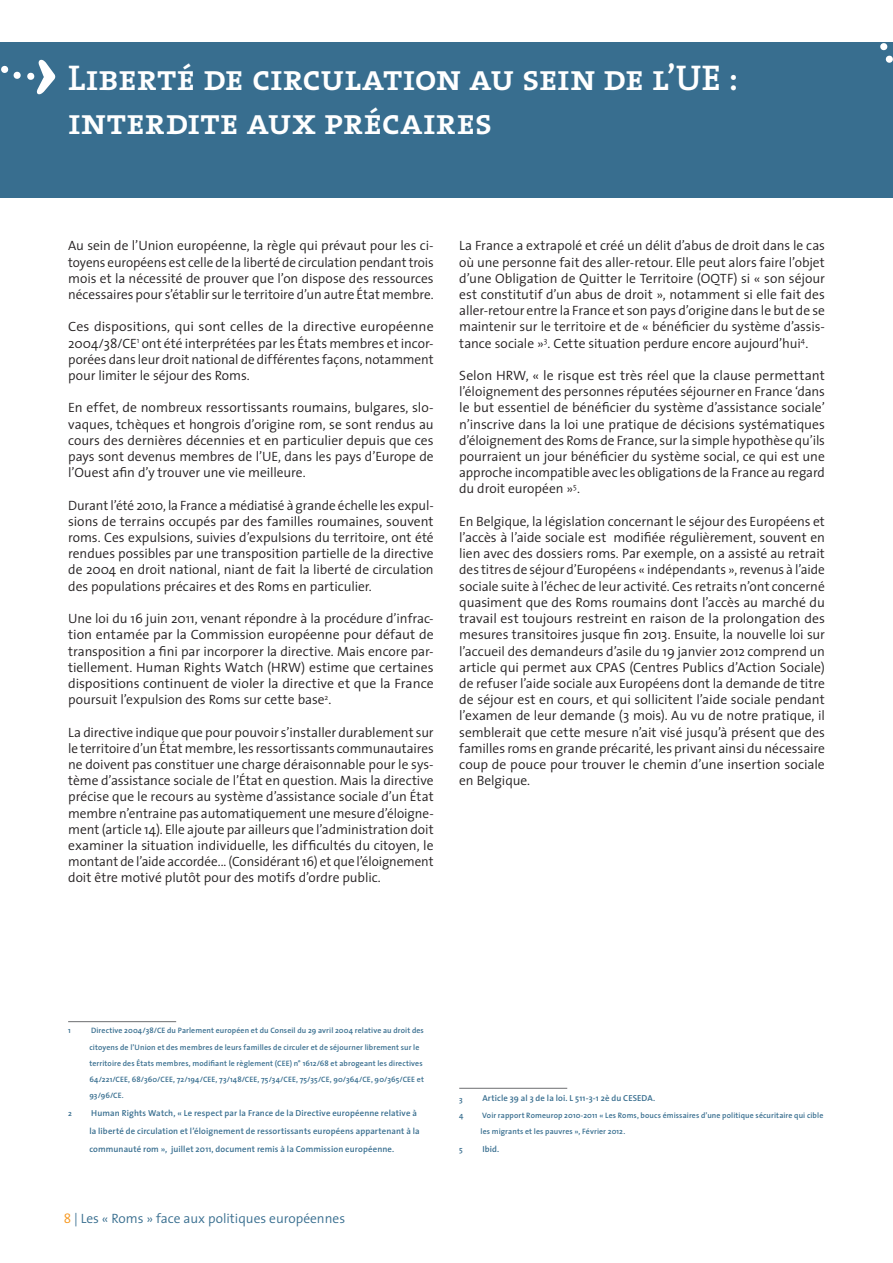
<style>
.page{position:relative;width:893px;height:1263px;background:#fff}
.page>*{position:absolute;margin:0;border:0;box-sizing:border-box;transform-origin:0 0}
.t1{font:36px/43.2px "The Serif Semi Bold Caps";color:#fff}
.t2{font:300 13.5px/16.2px "The Sans";letter-spacing:-.005em;color:#231f20;text-align:justify}
.t3{font:300 13.5px "The Sans";color:#386e8f}
.t4{font:600 8.7px/18px "The Sans";letter-spacing:.015em;color:#386e8f}
.t5{font:600 7.8px/16.2px "The Sans";letter-spacing:.015em;color:#386e8f}
.s1{color:#f7971d}
</style>
<div class="page">
<hr style="left:68px;top:1021px;width:108px;height:1px;background:#6c6d70">
<hr style="left:459px;top:1088px;width:108px;height:1px;background:#6c6d70">
<div style="left:0;top:43px;width:893px;height:155px;background:#386e8f"></div>
<svg style="left:1px;top:65px;width:20px;height:14px"></svg>
<svg style="left:27px;top:59px;width:28px;height:36px"></svg>
<svg style="left:880px;top:43px;width:13px;height:20px"></svg>
<h1 class="t1" style="left:68px;top:56px;width:672px">Liberté de circulation au sein de l’UE : interdite aux précaires</h1>
<p class="t2" style="left:68px;top:237px;width:367px">Au sein de l’Union européenne, la règle qui prévaut pour les ci&shy;toyens européens est celle de la liberté de circulation pendant trois mois et la nécessité de prouver que l’on dispose des ressources nécessaires pour s’établir sur le territoire d’un autre État membre.</p>
<p class="t2" style="left:68px;top:318px;width:367px">Ces dispositions, qui sont celles de la directive européenne 2004/38/CE<sup>1</sup> ont été interprétées par les États membres et incor&shy;porées dans leur droit national de différentes façons, notamment pour limiter le séjour des Roms.</p>
<p class="t2" style="left:68px;top:399px;width:367px">En effet, de nombreux ressortissants roumains, bulgares, slo&shy;vaques, tchèques et hongrois d’origine rom, se sont rendus au cours des dernières décennies et en particulier depuis que ces pays sont devenus membres de l’UE, dans les pays d’Europe de l’Ouest afin d’y trouver une vie meilleure.</p>
<p class="t2" style="left:68px;top:497px;width:367px">Durant l’été 2010, la France a médiatisé à grande échelle les expul&shy;sions de terrains occupés par des familles roumaines, souvent roms. Ces expulsions, suivies d’expulsions du territoire, ont été rendues possibles par une transposition partielle de la directive de 2004 en droit national, niant de fait la liberté de circulation des populations précaires et des Roms en particulier.</p>
<p class="t2" style="left:68px;top:610px;width:367px">Une loi du 16 juin 2011, venant répondre à la procédure d’infrac&shy;tion entamée par la Commission européenne pour défaut de transposition a fini par incorporer la directive. Mais encore par&shy;tiellement. Human Rights Watch (HRW) estime que certaines dispositions continuent de violer la directive et que la France poursuit l’expulsion des Roms sur cette base<sup>2</sup>.</p>
<p class="t2" style="left:68px;top:723px;width:367px">La directive indique que pour pouvoir s’installer durablement sur le territoire d’un État membre, les ressortissants communautaires ne doivent pas constituer une charge déraisonnable pour le sys&shy;tème d’assistance sociale de l’État en question. Mais la directive précise que le recours au système d’assistance sociale d’un État membre n’entraine pas automatiquement une mesure d’éloigne&shy;ment (article 14). Elle ajoute par ailleurs que l’administration doit examiner la situation individuelle, les difficultés du citoyen, le montant de l’aide accordée... (Considérant 16) et que l’éloignement doit être motivé plutôt pour des motifs d’ordre public.</p>
<p class="t2" style="left:459px;top:237px;width:367px">La France a extrapolé et créé un délit d’abus de droit dans le cas où une personne fait des aller-retour. Elle peut alors faire l’objet d’une Obligation de Quitter le Territoire (OQTF) si « son séjour est constitutif d’un abus de droit », notamment si elle fait des aller-retour entre la France et son pays d’origine dans le but de se maintenir sur le territoire et de « bénéficier du système d’assis&shy;tance sociale »<sup>3</sup>. Cette situation perdure encore aujourd’hui<sup>4</sup>.</p>
<p class="t2" style="left:459px;top:367px;width:367px">Selon HRW, « le risque est très réel que la clause permettant l’éloignement des personnes réputées séjourner en France ‘dans le but essentiel de bénéficier du système d’assistance sociale’ n’inscrive dans la loi une pratique de décisions systématiques d’éloignement des Roms de France, sur la simple hypothèse qu’ils pourraient un jour bénéficier du système social, ce qui est une approche incompatible avec les obligations de la France au regard du droit européen »<sup>5</sup>.</p>
<p class="t2" style="left:459px;top:513px;width:367px">En Belgique, la législation concernant le séjour des Européens et l’accès à l’aide sociale est modifiée régulièrement, souvent en lien avec des dossiers roms. Par exemple, on a assisté au retrait des titres de séjour d’Européens « indépendants », revenus à l’aide sociale suite à l’échec de leur activité. Ces retraits n’ont concerné quasiment que des Roms roumains dont l’accès au marché du travail est toujours restreint en raison de la prolongation des mesures transitoires jusque fin 2013. Ensuite, la nouvelle loi sur l’accueil des demandeurs d’asile du 19 janvier 2012 comprend un article qui permet aux CPAS (Centres Publics d’Action Sociale) de refuser l’aide sociale aux Européens dont la demande de titre de séjour est en cours, et qui sollicitent l’aide sociale pendant l’examen de leur demande (3 mois). Au vu de notre pratique, il semblerait que cette mesure n’ait visé jusqu’à présent que des familles roms en grande précarité, les privant ainsi du nécessaire coup de pouce pour trouver le chemin d’une insertion sociale en Belgique.</p>
<p class="t5" style="left:68px;top:1022px;width:4px">1</p>
<p class="t5" style="left:89px;top:1022px;width:336px">Directive 2004/38/CE du Parlement européen et du Conseil du 29 avril 2004 relative au droit des citoyens de l’Union et des membres de leurs familles de circuler et de séjourner librement sur le territoire des États membres, modifiant le règlement (CEE) n° 1612/68 et abrogeant les directives 64/221/CEE, 68/360/CEE, 72/194/CEE, 73/148/CEE, 75/34/CEE, 75/35/CE, 90/364/CE, 90/365/CEE et 93/96/CE.</p>
<p class="t5" style="left:68px;top:1105px;width:5px">2</p>
<p class="t4" style="left:89px;top:1103px;width:332px">Human Rights Watch, « Le respect par la France de la Directive européenne relative à la liberté de circulation et l’éloignement de ressortissants européens appartenant à la communauté rom », juillet 2011, document remis à la Commission européenne.</p>
<p class="t3" style="left:64px;top:1207px;width:283px"><span class="s1">8</span> | Les « Roms » face aux politiques européennes</p>
<p class="t5" style="left:459px;top:1091px;width:5px">3</p>
<p class="t4" style="left:482px;top:1089px;width:174px">Article 39 al 3 de la loi. L 511-3-1 2è du CESEDA.</p>
<p class="t5" style="left:459px;top:1107px;width:6px">4</p>
<p class="t5" style="left:480px;top:1107px;width:344px">Voir rapport Romeurop 2010-2011 « Les Roms, boucs émissaires d’une politique sécuritaire qui cible les migrants et les pauvres », Février 2012.</p>
<p class="t5" style="left:459px;top:1141px;width:5px">5</p>
<p class="t4" style="left:482px;top:1139px;width:18px">Ibid.</p>
</div>
